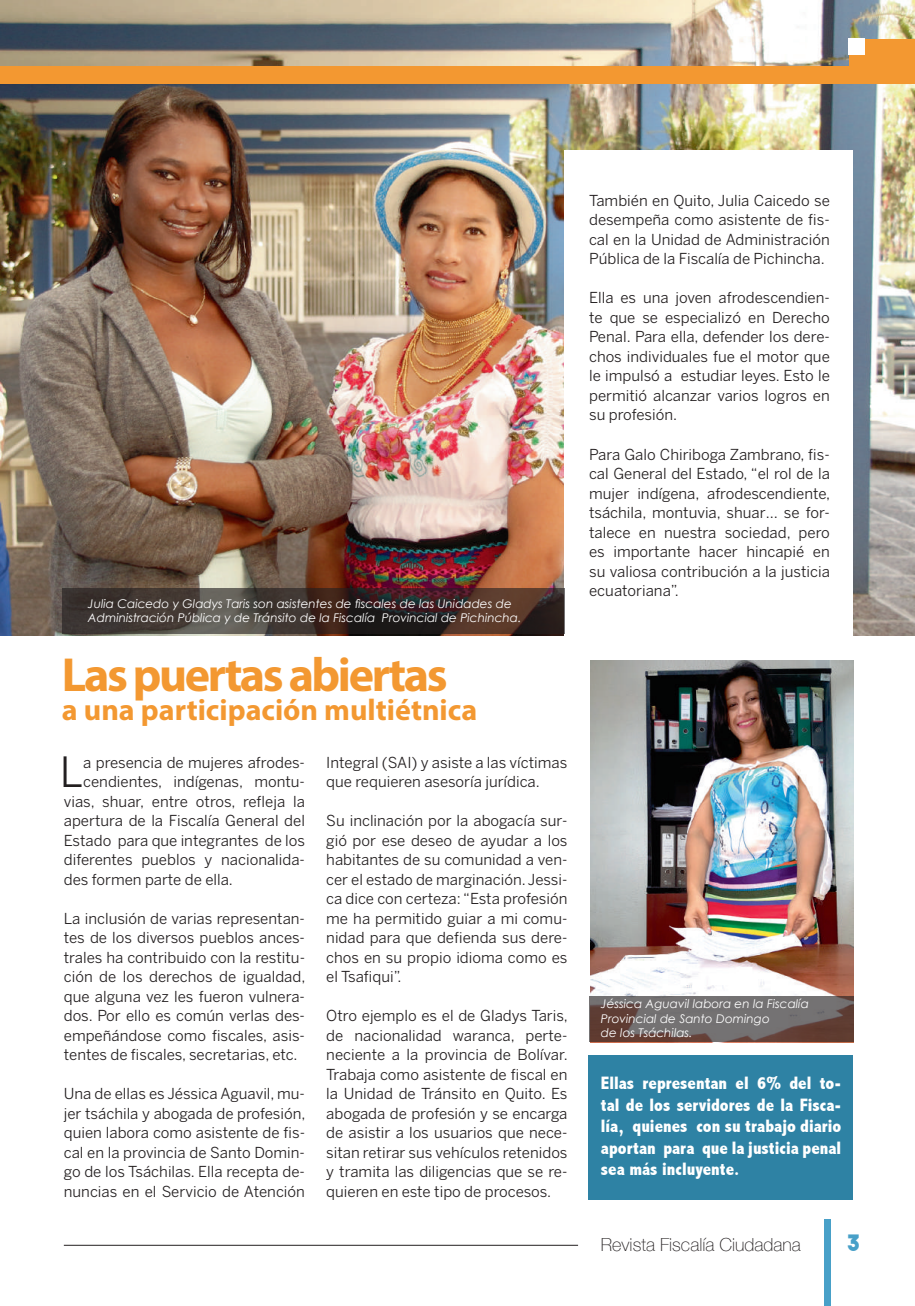
<style>
.page{position:relative;width:915px;height:1306px;background:#fff}
.page>*{position:absolute;margin:0;border:0;box-sizing:border-box;transform-origin:0 0}
.t1{font:700 48px "Myriad Pro";letter-spacing:-.05em;color:#f39831}
.t2{font:41.4px "Benton Sans";color:#231f20}
.t3{font:700 30px "Myriad Pro";color:#f39831}
.t4{font:22.5px "The Bold Font";color:#48a0c8}
.t5{font:800 condensed 18px/21.6px "Abadi";color:#fff;text-align:justify}
.t6{font:100 18px "Helvetica Neue";color:#231f20}
.t7{font:15px/19.5px "Benton Sans";color:#231f20;text-align:justify}
.t8{font:italic 12px/14.4px "Century Gothic";color:#fff}
</style>
<div class="page">
<hr style="left:0;top:0;width:1px;height:150px;background:#ed4e89">
<hr style="left:64px;top:1244px;width:514px;height:1px;background:#231f20">
<div style="left:824px;top:1219px;width:6px;height:86px;background:#48a0c8"></div>
<img style="left:1px;top:1px;width:913px;height:634px">
<div style="left:564px;top:150px;width:288px;height:498px;background:#fff"></div>
<div style="left:848px;top:39px;width:66px;height:44px;background:#f39831"></div>
<div style="left:848px;top:39px;width:16px;height:16px;background:#fff"></div>
<div style="left:0;top:66px;width:848px;height:17px;background:#f39831"></div>
<img style="left:590px;top:660px;width:263px;height:336px">
<div style="left:588px;top:1054px;width:264px;height:145px;background:#2e82a4"></div>
<svg style="left:63px;top:588px;width:501px;height:46px;background:#41332e"></svg>
<svg style="left:589px;top:996px;width:264px;height:46px;background:#6d5f5d"></svg>
<p class="t8" style="left:88px;top:596px;width:435px">Julia Caicedo y Gladys Taris son asistentes de fiscales de las Unidades de<br>Administración Pública y de Tránsito de la Fiscalía Provincial de Pichincha.</p>
<h1 class="t1" style="left:62px;top:644px;width:387px">Las puertas abiertas</h1>
<h3 class="t3" style="left:62px;top:690px;width:417px">a una participación multiétnica</h3>
<h2 class="t2" style="left:60px;top:747px;width:25px">L</h2>
<p class="t7" style="left:83px;top:752px;width:223px">a presencia de mujeres afrodes-</p>
<p class="t7" style="left:83px;top:771px;width:223px">cendientes, indígenas, montu-</p>
<p class="t7" style="left:64px;top:791px;width:242px">vias, shuar, entre otros, refleja la</p>
<p class="t7" style="left:64px;top:810px;width:242px">apertura de la Fiscalía General del</p>
<p class="t7" style="left:64px;top:830px;width:242px">Estado para que integrantes de los</p>
<p class="t7" style="left:64px;top:849px;width:242px">diferentes pueblos y nacionalida-</p>
<p class="t7" style="left:64px;top:869px;width:171px">des formen parte de ella.</p>
<p class="t7" style="left:64px;top:908px;width:243px">La inclusión de varias representan&shy;tes de los diversos pueblos ances&shy;trales ha contribuido con la restitu&shy;ción de los derechos de igualdad, que alguna vez les fueron vulnera&shy;dos. Por ello es común verlas des&shy;empeñándose como fiscales, asis&shy;tentes de fiscales, secretarias, etc.</p>
<p class="t7" style="left:64px;top:1083px;width:243px">Una de ellas es Jéssica Aguavil, mu&shy;jer tsáchila y abogada de profesión, quien labora como asistente de fis&shy;cal en la provincia de Santo Domin&shy;go de los Tsáchilas. Ella recepta de&shy;nuncias en el Servicio de Atención</p>
<p class="t7" style="left:326px;top:752px;width:242px">Integral (SAI) y asiste a las víctimas que requieren asesoría jurídica.</p>
<p class="t7" style="left:326px;top:810px;width:242px">Su inclinación por la abogacía sur&shy;gió por ese deseo de ayudar a los habitantes de su comunidad a ven&shy;cer el estado de marginación. Jessi&shy;ca dice con certeza: “Esta profesión me ha permitido guiar a mi comu&shy;nidad para que defienda sus dere&shy;chos en su propio idioma como es el Tsafiqui”.</p>
<p class="t7" style="left:326px;top:1005px;width:243px">Otro ejemplo es el de Gladys Taris, de nacionalidad waranca, perte&shy;neciente a la provincia de Bolívar.<br>Trabaja como asistente de fiscal en la Unidad de Tránsito en Quito. Es abogada de profesión y se encarga de asistir a los usuarios que nece&shy;sitan retirar sus vehículos retenidos y tramita las diligencias que se re&shy;quieren en este tipo de procesos.</p>
<p class="t7" style="left:589px;top:190px;width:242px">También en Quito, Julia Caicedo se desempeña como asistente de fis&shy;cal en la Unidad de Administración Pública de la Fiscalía de Pichincha.</p>
<p class="t7" style="left:589px;top:288px;width:242px">Ella es una joven afrodescendien&shy;te que se especializó en Derecho Penal. Para ella, defender los dere&shy;chos individuales fue el motor que le impulsó a estudiar leyes. Esto le permitió alcanzar varios logros en su profesión.</p>
<p class="t7" style="left:589px;top:444px;width:243px">Para Galo Chiriboga Zambrano, fis&shy;cal General del Estado, “el rol de la mujer indígena, afrodescendiente, tsáchila, montuvia, shuar… se for&shy;talece en nuestra sociedad, pero es importante hacer hincapié en su valiosa contribución a la justicia ecuatoriana”.</p>
<p class="t8" style="left:600px;top:996px;width:209px">Jéssica Aguavil labora en la Fiscalía<br>Provincial de Santo Domingo<br>de los Tsáchilas.</p>
<p class="t5" style="left:600px;top:1072px;width:242px">Ellas representan el 6% del to&shy;tal de los servidores de la Fisca&shy;lía, quienes con su trabajo diario aportan para que la justicia penal sea más incluyente.</p>
<p class="t6" style="left:600px;top:1230px;width:201px">Revista Fiscalía Ciudadana</p>
<h3 class="t4" style="left:846px;top:1228px;width:15px">3</h3>
</div>
